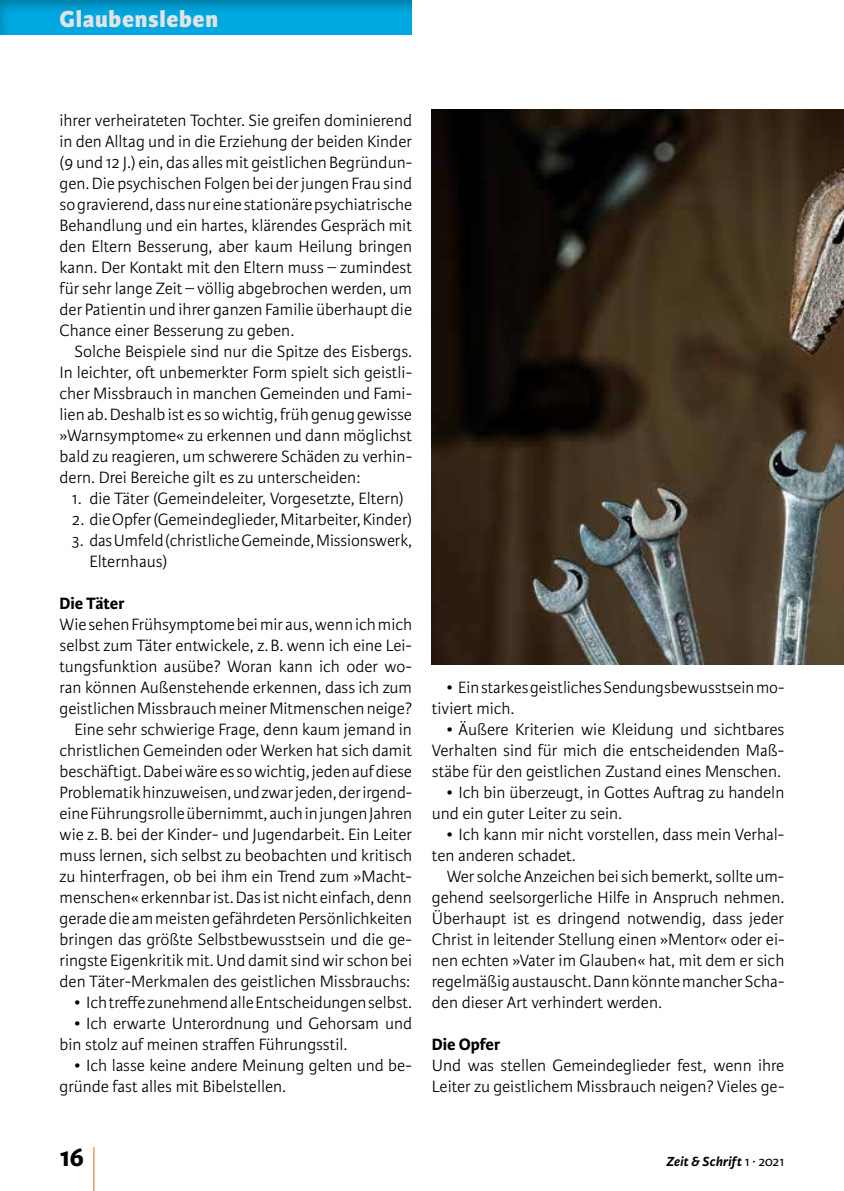
<style>
.page{position:relative;width:844px;height:1191px;background:#fff}
.page>*{position:absolute;margin:0;border:0;box-sizing:border-box;transform-origin:0 0}
.t1{font:300 59.5px "Karmina Sans Basic";color:#df7427;scale:.29 1}
.t2{font:700 28px "Karmina Sans Basic";color:#000}
.t3{font:800 24.5px "Karmina Sans Basic";letter-spacing:.025em;color:#e2e3e4}
.t4{font:300 17.5px/21px "Karmina Sans Basic";color:#000}
.t5{font:700 17.5px "Karmina Sans Basic";color:#000}
.t6{font:italic 700 14px "Karmina Sans Basic";letter-spacing:.015em;color:#000}
.s1{font-weight:400;font-style:normal}
</style>
<div class="page">
<div style="left:0;top:0;width:413px;height:35px;background:#000;opacity:.3"></div>
<img style="left:432px;top:109px;width:411px;height:556px">
<h3 class="t3" style="left:60px;top:4px;width:160px">Glaubensleben</h3>
<p class="t4" style="left:60px;top:110px;width:354px;text-align:justify">ihrer verheirateten Tochter. Sie greifen dominierend in den Alltag und in die Erziehung der beiden Kinder (9 und 12 J.) ein, das alles mit geistlichen Begründun&shy;gen. Die psychischen Folgen bei der jungen Frau sind so gravierend, dass nur eine stationäre psychiatrische Behandlung und ein hartes, klärendes Gespräch mit den Eltern Besserung, aber kaum Heilung bringen kann. Der Kontakt mit den Eltern muss – zumindest für sehr lange Zeit – völlig abgebrochen werden, um der Patientin und ihrer ganzen Familie überhaupt die Chance einer Besserung zu geben.</p>
<p class="t4" style="left:60px;top:341px;width:354px;text-align:justify;text-indent:15px">Solche Beispiele sind nur die Spitze des Eisbergs.<br>In leichter, oft unbemerkter Form spielt sich geistli&shy;cher Missbrauch in manchen Gemeinden und Fami&shy;lien ab. Deshalb ist es so wichtig, früh genug gewisse »Warnsymptome« zu erkennen und dann möglichst bald zu reagieren, um schwerere Schäden zu verhin&shy;dern. Drei Bereiche gilt es zu unterscheiden:</p>
<p class="t4" style="left:72px;top:488px;width:333px">1. die Täter (Gemeindeleiter, Vorgesetzte, Eltern)</p>
<p class="t4" style="left:72px;top:509px;width:341px">2. die Opfer (Gemeindeglieder, Mitarbeiter, Kinder)</p>
<p class="t4" style="left:89px;top:530px;width:324px;text-indent:-17px">3. das Umfeld (christliche Gemeinde, Missionswerk,<br>Elternhaus)</p>
<p class="t5" style="left:60px;top:593px;width:66px">Die Täter</p>
<p class="t4" style="left:60px;top:614px;width:354px;text-align:right">Wie sehen Frühsymptome bei mir aus, wenn ich mich selbst zum Täter entwickele, z.B. wenn ich eine Lei&shy;tungsfunktion ausübe? Woran kann ich oder wo&shy;ran können Außenstehende erkennen, dass ich zum geistlichen Missbrauch meiner Mitmenschen neige?<br>Eine sehr schwierige Frage, denn kaum jemand in christlichen Gemeinden oder Werken hat sich damit beschäftigt. Dabei wäre es so wichtig, jeden auf diese Problematik hinzuweisen, und zwar jeden, der irgend&shy;eine Führungsrolle übernimmt, auch in jungen Jahren wie z.B. bei der Kinder- und Jugendarbeit. Ein Leiter muss lernen, sich selbst zu beobachten und kritisch zu hinterfragen, ob bei ihm ein Trend zum »Macht&shy;menschen« erkennbar ist. Das ist nicht einfach, denn gerade die am meisten gefährdeten Persönlichkeiten bringen das größte Selbstbewusstsein und die ge&shy;ringste Eigenkritik mit. Und damit sind wir schon bei den Täter-Merkmalen des geistlichen Missbrauchs:</p>
<p class="t4" style="left:74px;top:992px;width:339px">• IchtreffezunehmendalleEntscheidungenselbst.</p>
<p class="t4" style="left:60px;top:1013px;width:354px;text-indent:15px">• Ich erwarte Unterordnung und Gehorsam und bin stolz auf meinen straffen Führungsstil.</p>
<p class="t4" style="left:59px;top:1055px;width:354px;text-indent:15px">• Ich lasse keine andere Meinung gelten und be&shy;gründe fast alles mit Bibelstellen.</p>
<p class="t4" style="left:432px;top:677px;width:354px;text-indent:15px">• EinstarkesgeistlichesSendungsbewusstseinmo&shy;tiviert mich.</p>
<p class="t4" style="left:432px;top:719px;width:354px;text-align:justify;text-indent:15px">• Äußere Kriterien wie Kleidung und sichtbares Verhalten sind für mich die entscheidenden Maß&shy;stäbe für den geistlichen Zustand eines Menschen.</p>
<p class="t4" style="left:432px;top:782px;width:354px;text-indent:15px">• Ich bin überzeugt, in Gottes Auftrag zu handeln und ein guter Leiter zu sein.</p>
<p class="t4" style="left:432px;top:824px;width:354px;text-indent:15px">• Ich kann mir nicht vorstellen, dass mein Verhal&shy;ten anderen schadet.</p>
<p class="t4" style="left:432px;top:866px;width:354px;text-align:justify;text-indent:15px">Wer solche Anzeichen bei sich bemerkt, sollte um&shy;gehend seelsorgerliche Hilfe in Anspruch nehmen.<br>Überhaupt ist es dringend notwendig, dass jeder Christ in leitender Stellung einen »Mentor« oder ei&shy;nen echten »Vater im Glauben« hat, mit dem er sich regelmäßig austauscht. Dann könnte mancher Scha&shy;den dieser Art verhindert werden.</p>
<p class="t5" style="left:432px;top:1034px;width:70px">Die Opfer</p>
<p class="t4" style="left:432px;top:1055px;width:354px">Und was stellen Gemeindeglieder fest, wenn ihre<br>Leiter zu geistlichem Missbrauch neigen? Vieles ge-</p>
<h2 class="t2" style="left:60px;top:1141px;width:26px">16</h2>
<h1 class="t1" style="left:92px;top:1140px;width:17px">|</h1>
<p class="t6" style="left:666px;top:1153px;width:119px">Zeit &amp; Schrift <span class="s1">1 ∙ 2021</span></p>
</div>
